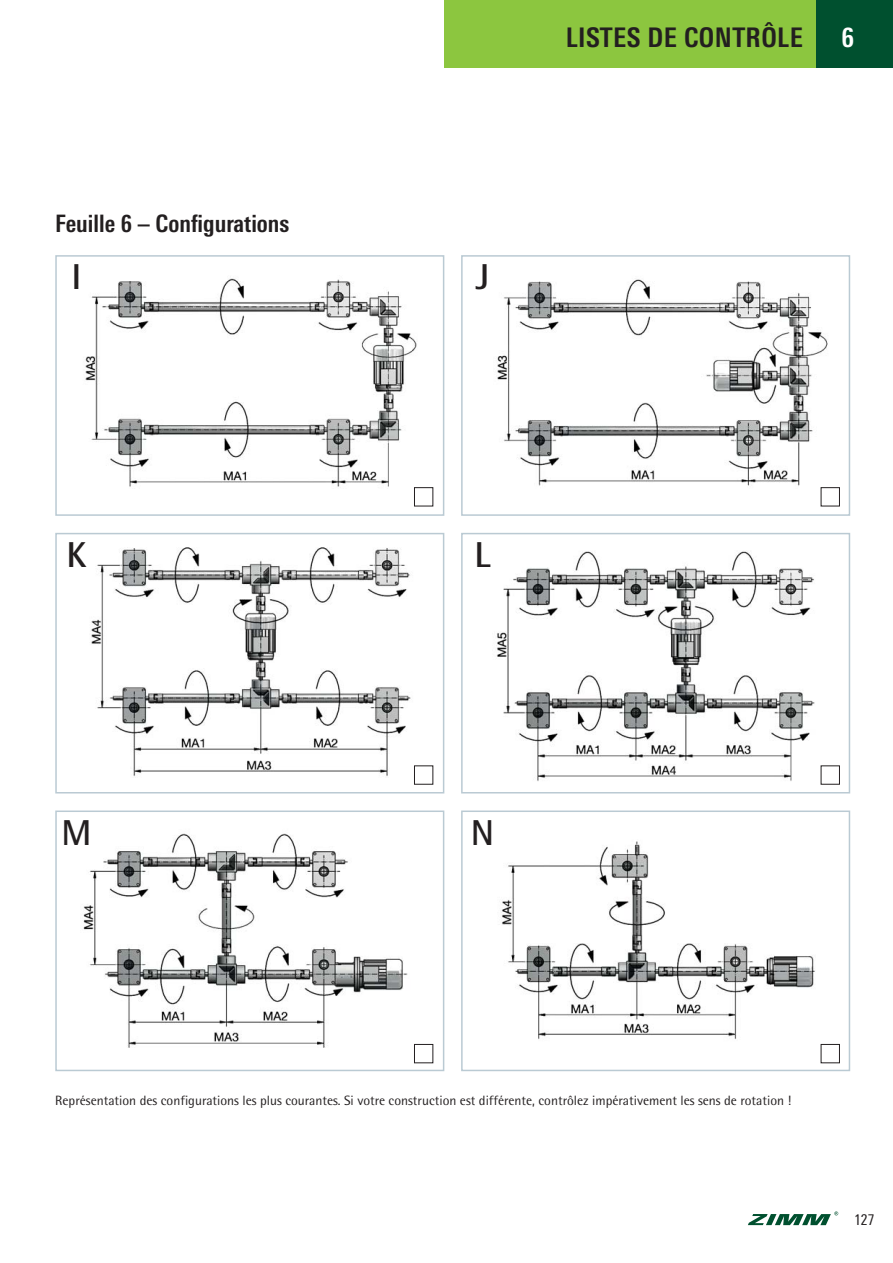
<style>
.page{position:relative;width:893px;height:1263px;background:#fff}
.page>*{position:absolute;margin:0;border:0;box-sizing:border-box;transform-origin:0 0}
.t1{font:700 36px "Rotis Semi Sans";color:#231f20}
.t2{font:700 condensed 27px "Linotype Univers";letter-spacing:.015em;color:#231f20}
.t3{font:700 condensed 27px "Linotype Univers";color:#fff}
.t4{font:700 condensed 24px "Linotype Univers";color:#231f20}
.t5{font:condensed 15px "Linotype Univers";color:#231f20}
.t6{font:13.5px "Rotis Semi Sans";color:#231f20}
</style>
<div class="page">
<div style="left:444px;top:0;width:449px;height:68px;background:#8cc63f"></div>
<div style="left:816px;top:0;width:77px;height:68px;background:#00502f"></div>
<svg style="left:748px;top:1211px;width:90px;height:14px"></svg>
<img style="left:85px;top:278px;width:332px;height:209px">
<div style="left:55px;top:255px;width:389px;height:261px;border:2px solid #bacad3"></div>
<img style="left:91px;top:547px;width:320px;height:230px">
<div style="left:55px;top:533px;width:389px;height:260px;border:2px solid #bacad3"></div>
<img style="left:83px;top:833px;width:351px;height:231px">
<div style="left:55px;top:810px;width:389px;height:261px;border:2px solid #bacad3"></div>
<img style="left:497px;top:279px;width:331px;height:207px">
<div style="left:461px;top:255px;width:389px;height:261px;border:2px solid #bacad3"></div>
<svg style="left:414px;top:487px;width:426px;height:576px"></svg>
<h2 class="t2" style="left:566px;top:28px;width:239px">LISTES DE CONTRÔLE</h2>
<h2 class="t3" style="left:841px;top:28px;width:14px">6</h2>
<h3 class="t4" style="left:55px;top:215px;width:236px">Feuille 6 – Configurations</h3>
<h1 class="t1" style="left:72px;top:264px;width:12px">I</h1>
<h1 class="t1" style="left:476px;top:264px;width:15px">J</h1>
<h1 class="t1" style="left:67px;top:542px;width:22px">K</h1>
<h1 class="t1" style="left:474px;top:542px;width:18px">L</h1>
<h1 class="t1" style="left:62px;top:820px;width:32px">M</h1>
<h1 class="t1" style="left:471px;top:820px;width:25px">N</h1>
<p class="t6" style="left:55px;top:1096px;width:738px">Représentation des configurations les plus courantes. Si votre construction est différente, contrôlez impérativement les sens de rotation !</p>
<p class="t5" style="left:854px;top:1214px;width:22px">127</p>
</div>
